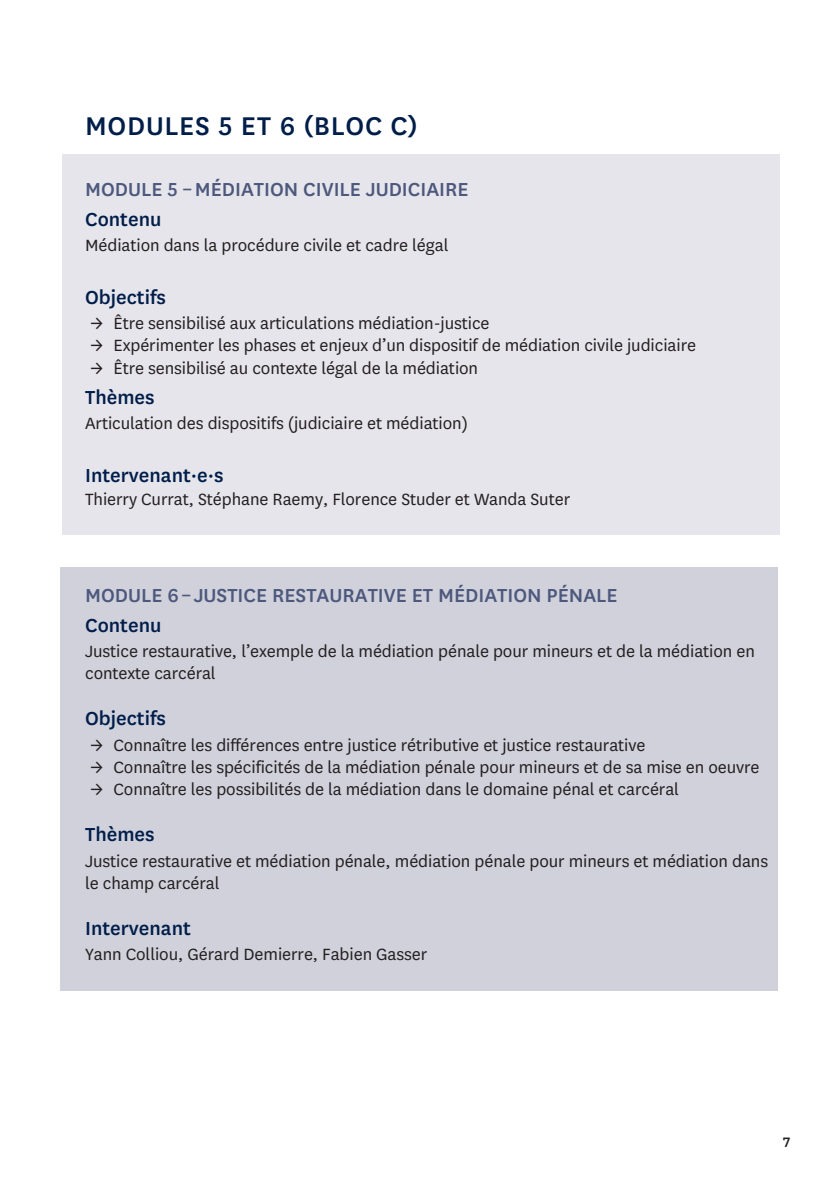
<style>
.page{position:relative;width:840px;height:1191px;background:#fff}
.page>*{position:absolute;margin:0;border:0;box-sizing:border-box;transform-origin:0 0}
.Titre_1{font:500 30px "National Uni Fr";letter-spacing:.025em;color:#001e49}
.Titre_intermédiaire{font:500 22px "National Uni Fr";color:#4c587c}
.Titre_2{font:500 22px "National Uni Fr";color:#001e49}
.Paragraphe_texte{font:19px/22.4px "National Uni Fr";letter-spacing:-.005em;color:#231f20}
.Paragraphe_texte-2{font:500 16px "National Uni Fr";color:#231f20}
</style>
<div class="page">
<div style="left:62px;top:154px;width:717px;height:380px;background:#e6e5ec"></div>
<div style="left:60px;top:567px;width:717px;height:424px;background:#d1d1dc"></div>
<p class="Titre_1" style="left:85px;top:106px;width:334px">MODULES 5 ET 6 (BLOC C)</p>
<p class="Titre_intermédiaire" style="left:85px;top:174px;width:385px">MODULE 5 – MÉDIATION CIVILE JUDICIAIRE</p>
<p class="Titre_2" style="left:85px;top:204px;width:78px">Contenu</p>
<p class="Paragraphe_texte" style="left:85px;top:233px;width:364px">Médiation dans la procédure civile et cadre légal</p>
<p class="Titre_2" style="left:85px;top:282px;width:82px">Objectifs</p>
<p class="Paragraphe_texte" style="left:91px;top:311px;width:400px">→ Être sensibilisé aux articulations médiation-justice</p>
<p class="Paragraphe_texte" style="left:91px;top:333px;width:606px">→ Expérimenter les phases et enjeux d’un dispositif de médiation civile judiciaire</p>
<p class="Paragraphe_texte" style="left:91px;top:356px;width:388px">→ Être sensibilisé au contexte légal de la médiation</p>
<p class="Titre_2" style="left:85px;top:382px;width:71px">Thèmes</p>
<p class="Paragraphe_texte" style="left:85px;top:411px;width:384px">Articulation des dispositifs (judiciaire et médiation)</p>
<p class="Titre_2" style="left:85px;top:460px;width:140px">Intervenant·e·s</p>
<p class="Paragraphe_texte" style="left:85px;top:487px;width:486px">Thierry Currat, Stéphane Raemy, Florence Studer et Wanda Suter</p>
<p class="Titre_intermédiaire" style="left:85px;top:580px;width:533px">MODULE 6 – JUSTICE RESTAURATIVE ET MÉDIATION PÉNALE</p>
<p class="Titre_2" style="left:85px;top:610px;width:78px">Contenu</p>
<p class="Paragraphe_texte" style="left:85px;top:639px;width:671px">Justice restaurative, l’exemple de la médiation pénale pour mineurs et de la médiation en contexte carcéral</p>
<p class="Titre_2" style="left:85px;top:703px;width:82px">Objectifs</p>
<p class="Paragraphe_texte" style="left:91px;top:732px;width:556px">→ Connaître les différences entre justice rétributive et justice restaurative</p>
<p class="Paragraphe_texte" style="left:91px;top:755px;width:670px">→ Connaître les spécificités de la médiation pénale pour mineurs et de sa mise en oeuvre</p>
<p class="Paragraphe_texte" style="left:91px;top:777px;width:589px">→ Connaître les possibilités de la médiation dans le domaine pénal et carcéral</p>
<p class="Titre_2" style="left:85px;top:819px;width:71px">Thèmes</p>
<p class="Paragraphe_texte" style="left:85px;top:848px;width:684px">Justice restaurative et médiation pénale, médiation pénale pour mineurs et médiation dans le champ carcéral</p>
<p class="Titre_2" style="left:85px;top:913px;width:107px">Intervenant</p>
<p class="Paragraphe_texte" style="left:85px;top:942px;width:343px">Yann Colliou, Gérard Demierre, Fabien Gasser</p>
<p class="Paragraphe_texte-2" style="left:782px;top:1131px;width:9px">7</p>
</div>
